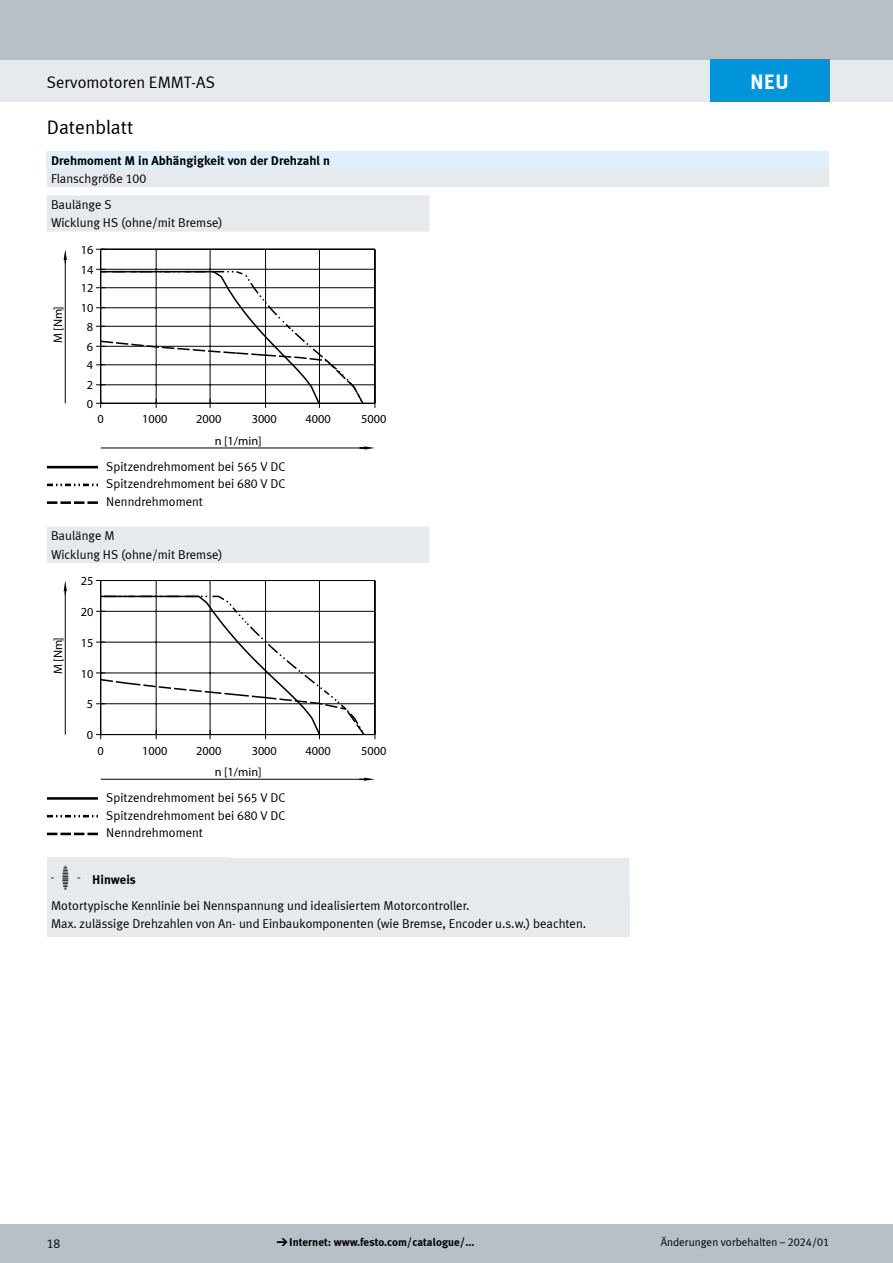
<style>
.page{position:relative;width:893px;height:1263px;background:#fff}
.page>*{position:absolute;margin:0;border:0;box-sizing:border-box;transform-origin:0 0}
.t1{font:700 21px "Meta Plus LF";color:#fff}
.t2{font:19.5px "Meta Plus LF";color:#000}
.t3{font:16.5px "Meta Plus LF";color:#000}
.t4{font:12.75px/17.7px "Meta Plus LF";color:#000}
.t5{font:700 12.75px "Meta Plus LF";color:#000}
.t6{font:12.3px "Meta Plus LF";color:#010202}
.t7{font:700 11.25px "Meta Plus LF";color:#000}
.t8{font:11.25px "Meta Plus LF";color:#000}
.s1{font-family:"Meto Pict 182";font-size:24px}
.s2{font-weight:700}
.s3{font-family:"Meto Pict 182";font-weight:400}
</style>
<div class="page">
<div style="left:0;top:1225px;width:893px;height:38px;background:#b6c0c6"></div>
<div style="left:0;top:60px;width:893px;height:42px;background:#e7eaec"></div>
<div style="left:0;top:0;width:893px;height:60px;background:#b6c0c6"></div>
<div style="left:47px;top:151px;width:782px;height:18px;background:#dff0fc"></div>
<svg style="left:47px;top:169px;width:782px;height:63px;fill:#e7eaec"></svg>
<hr style="left:101px;top:448px;width:263px;height:1px;background:#010202">
<svg style="left:359px;top:446px;width:16px;height:4px"></svg>
<hr style="left:65px;top:260px;width:1px;height:143px;background:#010202">
<svg style="left:64px;top:249px;width:3px;height:14px"></svg>
<hr style="left:101px;top:269px;width:274px;height:1px;background:#010202">
<hr style="left:101px;top:287px;width:274px;height:1px;background:#010202">
<hr style="left:101px;top:307px;width:274px;height:1px;background:#010202">
<hr style="left:101px;top:326px;width:274px;height:1px;background:#010202">
<hr style="left:101px;top:346px;width:274px;height:1px;background:#010202">
<hr style="left:101px;top:364px;width:274px;height:1px;background:#010202">
<hr style="left:101px;top:385px;width:274px;height:1px;background:#010202">
<hr style="left:101px;top:403px;width:274px;height:1px;background:#010202">
<hr style="left:101px;top:249px;width:274px;height:1px;background:#010202">
<hr style="left:319px;top:249px;width:1px;height:154px;background:#010202">
<hr style="left:265px;top:249px;width:1px;height:154px;background:#010202">
<hr style="left:210px;top:249px;width:1px;height:154px;background:#010202">
<hr style="left:156px;top:249px;width:1px;height:154px;background:#010202">
<hr style="left:375px;top:249px;width:1px;height:154px;background:#010202">
<hr style="left:100px;top:249px;width:1px;height:154px;background:#010202">
<svg style="left:96px;top:269px;width:269px;height:139px"></svg>
<hr style="left:47px;top:466px;width:51px;height:2px;background:#000">
<svg style="left:47px;top:484px;width:51px;height:2px"></svg>
<svg style="left:47px;top:501px;width:51px;height:3px"></svg>
<div style="left:47px;top:526px;width:382px;height:37px;background:#e7eaec"></div>
<hr style="left:101px;top:779px;width:263px;height:1px;background:#010202">
<svg style="left:359px;top:778px;width:16px;height:3px"></svg>
<hr style="left:65px;top:591px;width:1px;height:143px;background:#010202">
<svg style="left:64px;top:581px;width:3px;height:13px"></svg>
<hr style="left:101px;top:611px;width:274px;height:1px;background:#010202">
<hr style="left:101px;top:642px;width:274px;height:1px;background:#010202">
<hr style="left:101px;top:673px;width:274px;height:1px;background:#010202">
<hr style="left:101px;top:703px;width:274px;height:1px;background:#010202">
<hr style="left:101px;top:734px;width:274px;height:1px;background:#010202">
<hr style="left:101px;top:580px;width:274px;height:1px;background:#010202">
<hr style="left:319px;top:580px;width:1px;height:154px;background:#010202">
<hr style="left:265px;top:580px;width:1px;height:154px;background:#010202">
<hr style="left:210px;top:580px;width:1px;height:154px;background:#010202">
<hr style="left:156px;top:580px;width:1px;height:154px;background:#010202">
<hr style="left:375px;top:580px;width:1px;height:154px;background:#010202">
<hr style="left:100px;top:580px;width:1px;height:154px;background:#010202">
<svg style="left:96px;top:594px;width:270px;height:145px"></svg>
<hr style="left:47px;top:797px;width:51px;height:3px;background:#000">
<svg style="left:47px;top:815px;width:51px;height:2px"></svg>
<svg style="left:47px;top:833px;width:51px;height:2px"></svg>
<div style="left:229px;top:858px;width:401px;height:42px;background:#e7eaec"></div>
<div style="left:47px;top:857px;width:182px;height:42px;background:#e7eaec"></div>
<div style="left:47px;top:900px;width:583px;height:19px;background:#e7eaec"></div>
<div style="left:47px;top:918px;width:583px;height:19px;background:#e7eaec"></div>
<div style="left:710px;top:60px;width:119px;height:42px;background:#0095db"></div>
<p class="t3" style="left:47px;top:73px;width:170px">Servomotoren EMMT-AS</p>
<h2 class="t2" style="left:47px;top:116px;width:88px">Datenblatt</h2>
<p class="t5" style="left:51px;top:152px;width:281px">Drehmoment M in Abhängigkeit von der Drehzahl n</p>
<p class="t4" style="left:51px;top:165px;width:97px;line-height:26.4px">Flanschgröße 100<br>Baulänge S</p>
<p class="t6" style="left:47px;top:213px;width:103px">EMMT-AS-100-S-HS</p>
<p class="t4" style="left:51px;top:214px;width:173px">Wicklung HS (ohne/mit Bremse)</p>
<p class="t6" style="left:81px;top:242px;width:14px">16</p>
<p class="t6" style="left:81px;top:262px;width:14px">14</p>
<p class="t6" style="left:50px;top:343px;width:38px;rotate:-90deg">M [Nm]</p>
<p class="t6" style="left:81px;top:281px;width:14px">12</p>
<p class="t6" style="left:81px;top:301px;width:14px">10</p>
<p class="t6" style="left:87px;top:319px;width:8px">8</p>
<p class="t6" style="left:87px;top:339px;width:8px">6</p>
<p class="t6" style="left:87px;top:358px;width:8px">4</p>
<p class="t6" style="left:87px;top:378px;width:8px">2</p>
<p class="t6" style="left:87px;top:396px;width:8px">0</p>
<p class="t6" style="left:98px;top:412px;width:8px">0</p>
<p class="t6" style="left:142px;top:412px;width:27px">1000</p>
<p class="t6" style="left:196px;top:412px;width:27px">2000</p>
<p class="t6" style="left:252px;top:412px;width:27px">3000</p>
<p class="t6" style="left:306px;top:412px;width:27px">4000</p>
<p class="t6" style="left:361px;top:412px;width:27px">5000</p>
<p class="t6" style="left:215px;top:433px;width:49px">n [1/min]</p>
<p class="t4" style="left:106px;top:457px;width:181px;text-align:justify">Spitzendrehmoment bei 565 V DC Spitzendrehmoment bei 680 V DC Nenndrehmoment</p>
<p class="t4" style="left:51px;top:527px;width:65px">Baulänge M</p>
<p class="t6" style="left:47px;top:544px;width:106px">EMMT-AS-100-M-HS</p>
<p class="t4" style="left:51px;top:545px;width:173px">Wicklung HS (ohne/mit Bremse)</p>
<p class="t6" style="left:81px;top:573px;width:14px">25</p>
<p class="t6" style="left:50px;top:674px;width:38px;rotate:-90deg">M [Nm]</p>
<p class="t6" style="left:81px;top:604px;width:14px">20</p>
<p class="t6" style="left:81px;top:635px;width:14px">15</p>
<p class="t6" style="left:81px;top:666px;width:14px">10</p>
<p class="t6" style="left:87px;top:697px;width:8px">5</p>
<p class="t6" style="left:87px;top:727px;width:8px">0</p>
<p class="t6" style="left:98px;top:743px;width:8px">0</p>
<p class="t6" style="left:142px;top:743px;width:27px">1000</p>
<p class="t6" style="left:196px;top:743px;width:27px">2000</p>
<p class="t6" style="left:252px;top:743px;width:27px">3000</p>
<p class="t6" style="left:306px;top:743px;width:27px">4000</p>
<p class="t6" style="left:361px;top:743px;width:27px">5000</p>
<p class="t6" style="left:215px;top:764px;width:49px">n [1/min]</p>
<p class="t4" style="left:106px;top:788px;width:181px;text-align:justify">Spitzendrehmoment bei 565 V DC Spitzendrehmoment bei 680 V DC Nenndrehmoment</p>
<p class="t4" style="left:51px;top:866px;width:420px;line-height:26.7px"><span class="s1">-H-</span> <span class="s2">Hinweis<br></span>Motortypische Kennlinie bei Nennspannung und idealisiertem Motorcontroller.</p>
<p class="t4" style="left:51px;top:915px;width:537px">Max. zulässige Drehzahlen von An- und Einbaukomponenten (wie Bremse, Encoder u.s.w.) beachten.</p>
<h1 class="t1" style="left:750px;top:68px;width:40px">NEU</h1>
<p class="t4" style="left:47px;top:1234px;width:15px">18</p>
<p class="t7" style="left:276px;top:1235px;width:199px"><span class="s3">d</span>Internet: www.festo.com/catalogue/...</p>
<p class="t8" style="left:661px;top:1236px;width:170px">Änderungen vorbehalten – 2024/01</p>
</div>
